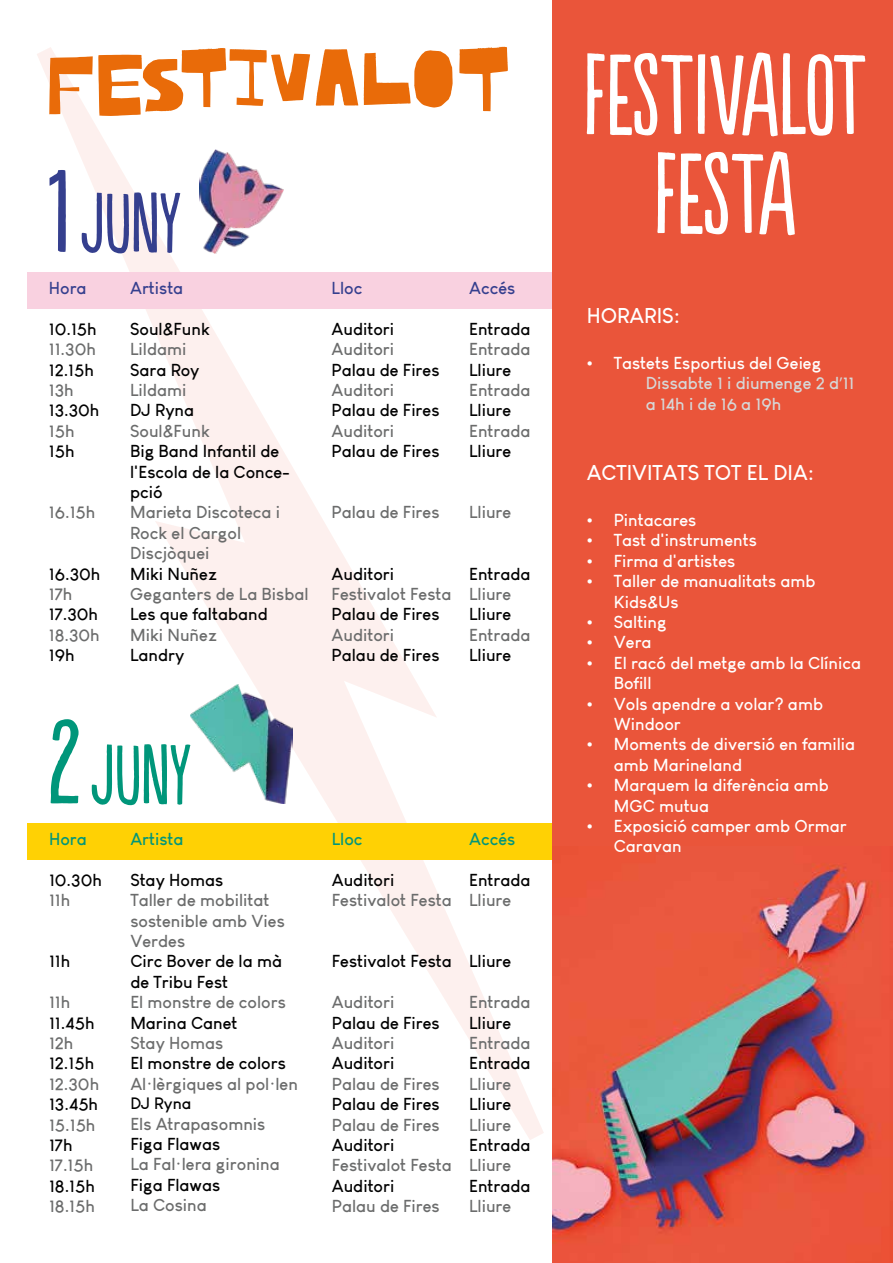
<style>
.page{position:relative;width:893px;height:1263px;background:#fff}
.page>*{position:absolute;margin:0;border:0;box-sizing:border-box;transform-origin:0 0}
.t1{font:108.3px/98.9px "Populaire";color:#fff;text-align:center}
.t2{font:79.5px "Populaire";color:#353f8e}
.t3{font:79.5px "Populaire";color:#00967a}
.t4{font:700 21px "Louis George Cafe";color:#fff}
.t5{font:700 16.95px/20.4px "Louis George Cafe";color:#010101}
.t6{font:700 16.95px/20.4px "Louis George Cafe";color:#6b6c6c}
.t7{font:700 16.95px/20.4px "Louis George Cafe";color:#fff}
.t8{font:700 16.95px/20.4px "Louis George Cafe";color:#d6d8d8}
.t9{font:700 16.95px "Louis George Cafe";color:#6c6d6d}
.t10{font:700 16.95px "Louis George Cafe";color:#353f8e}
.t11{font:700 16.95px "Louis George Cafe";color:#00967a}
.t12{font:700 16.2px "Louis George Cafe";color:#010101}
.s1{font-size:109.8px}
.s2{font-family:"Times New Roman";font-weight:400;color:#fff}
.s3{color:#fff}
.s4{font-family:"Myriad Pro";font-weight:400}
.s5{font-family:"Times New Roman";font-weight:400}
</style>
<div class="page">
<svg style="left:37px;top:48px;width:507px;height:1092px"></svg>
<div style="left:28px;top:272px;width:525px;height:36px;background:#f9d1e0"></div>
<div style="left:28px;top:823px;width:525px;height:36px;background:#ffd104"></div>
<div style="left:553px;top:0;width:340px;height:1263px;background:#ea553a"></div>
<img style="left:553px;top:865px;width:327px;height:377px">
<img style="left:190px;top:684px;width:102px;height:120px">
<img style="left:199px;top:149px;width:85px;height:104px">
<svg style="left:49px;top:47px;width:459px;height:69px"></svg>
<h2 class="t2" style="left:48px;top:182px;width:134px"><span class="s1">1</span>JUNY</h2>
<p class="t10" style="left:49px;top:277px;width:39px">Hora</p>
<p class="t5" style="left:49px;top:318px;width:49px">10.15h</p>
<p class="t6" style="left:49px;top:339px;width:49px">11.30h</p>
<p class="t5" style="left:49px;top:359px;width:47px">12.15h</p>
<p class="t6" style="left:49px;top:379px;width:26px">13h</p>
<p class="t5" style="left:49px;top:400px;width:52px">13.30h</p>
<p class="t6" style="left:49px;top:420px;width:27px">15h</p>
<p class="t5" style="left:49px;top:441px;width:27px">15h</p>
<p class="t6" style="left:49px;top:502px;width:48px">16.15h</p>
<p class="t5" style="left:49px;top:563px;width:53px">16.30h</p>
<p class="t6" style="left:49px;top:583px;width:25px">17h</p>
<p class="t5" style="left:49px;top:604px;width:51px">17.30h</p>
<p class="t6" style="left:49px;top:624px;width:52px">18.30h</p>
<p class="t5" style="left:49px;top:644px;width:27px">19h</p>
<p class="t10" style="left:130px;top:277px;width:55px">Artista</p>
<p class="t5" style="left:130px;top:318px;width:81px">Soul&amp;Funk</p>
<p class="t6" style="left:130px;top:339px;width:58px">Lildami</p>
<p class="t5" style="left:130px;top:359px;width:71px">Sara Roy</p>
<p class="t6" style="left:130px;top:379px;width:58px">Lildami</p>
<p class="t5" style="left:130px;top:400px;width:66px">DJ Ryna</p>
<p class="t6" style="left:130px;top:420px;width:81px">Soul&amp;Funk</p>
<p class="t5" style="left:130px;top:441px;width:161px">Big Band Infantil de l'Escola de la Conce&shy;pció</p>
<p class="t6" style="left:130px;top:502px;width:152px">Marieta Discoteca i<br>Rock el Cargol<br>Discjòquei</p>
<p class="t5" style="left:130px;top:563px;width:88px">Miki Nuñez</p>
<p class="t6" style="left:130px;top:583px;width:180px">Geganters de La Bisbal</p>
<p class="t5" style="left:130px;top:604px;width:139px">Les que faltaband</p>
<p class="t6" style="left:130px;top:624px;width:88px">Miki Nuñez</p>
<p class="t5" style="left:130px;top:644px;width:56px">Landry</p>
<h2 class="t3" style="left:48px;top:733px;width:144px"><span class="s1">2</span>JUNY</h2>
<p class="t11" style="left:49px;top:828px;width:39px">Hora</p>
<p class="t5" style="left:49px;top:869px;width:54px">10.30h</p>
<p class="t6" style="left:49px;top:890px;width:23px">11h</p>
<p class="t11" style="left:130px;top:828px;width:55px">Artista</p>
<p class="t5" style="left:130px;top:869px;width:94px">Stay Homas</p>
<p class="t6" style="left:130px;top:890px;width:156px">Taller de mobilitat sostenible amb Vies<br>Verdes</p>
<p class="t5" style="left:130px;top:951px;width:153px">Circ Bover de la mà de Tribu Fest</p>
<p class="t6" style="left:130px;top:992px;width:157px">El monstre de colors</p>
<p class="t5" style="left:130px;top:1012px;width:109px">Marina Canet</p>
<p class="t9" style="left:130px;top:1032px;width:94px">Stay Homas</p>
<p class="t5" style="left:130px;top:1053px;width:157px">El monstre de colors</p>
<p class="t6" style="left:130px;top:1073px;width:169px">Al·lèrgiques al pol·len</p>
<p class="t12" style="left:130px;top:1093px;width:63px">DJ Ryna</p>
<p class="t6" style="left:130px;top:1113px;width:137px">Els Atrapasomnis</p>
<p class="t5" style="left:130px;top:1133px;width:91px">Figa Flawas</p>
<p class="t6" style="left:130px;top:1154px;width:151px">La Fal·lera gironina</p>
<p class="t5" style="left:130px;top:1174px;width:91px">Figa Flawas</p>
<p class="t6" style="left:130px;top:1194px;width:78px">La Cosina</p>
<p class="t5" style="left:49px;top:951px;width:23px">11h</p>
<p class="t6" style="left:49px;top:992px;width:23px">11h</p>
<p class="t5" style="left:49px;top:1012px;width:47px">11.45h</p>
<p class="t6" style="left:49px;top:1032px;width:26px">12h</p>
<p class="t5" style="left:49px;top:1053px;width:47px">12.15h</p>
<p class="t6" style="left:49px;top:1073px;width:52px">12.30h</p>
<p class="t5" style="left:49px;top:1093px;width:51px">13.45h</p>
<p class="t6" style="left:49px;top:1114px;width:48px">15.15h</p>
<p class="t5" style="left:49px;top:1134px;width:25px">17h</p>
<p class="t6" style="left:49px;top:1155px;width:46px">17.15h</p>
<p class="t5" style="left:49px;top:1175px;width:47px">18.15h</p>
<p class="t6" style="left:49px;top:1195px;width:47px">18.15h</p>
<p class="t10" style="left:332px;top:277px;width:32px">Lloc</p>
<p class="t5" style="left:332px;top:318px;width:64px">Auditori</p>
<p class="t6" style="left:332px;top:339px;width:64px">Auditori</p>
<p class="t5" style="left:332px;top:359px;width:109px">Palau de Fires</p>
<p class="t6" style="left:332px;top:379px;width:64px">Auditori</p>
<p class="t5" style="left:332px;top:400px;width:109px">Palau de Fires</p>
<p class="t6" style="left:332px;top:420px;width:64px">Auditori</p>
<p class="t5" style="left:332px;top:441px;width:109px">Palau de Fires</p>
<p class="t10" style="left:469px;top:277px;width:48px">Accés</p>
<p class="t5" style="left:469px;top:318px;width:63px">Entrada</p>
<p class="t6" style="left:469px;top:339px;width:63px">Entrada</p>
<p class="t5" style="left:469px;top:359px;width:44px">Lliure</p>
<p class="t6" style="left:469px;top:379px;width:63px">Entrada</p>
<p class="t5" style="left:469px;top:400px;width:44px">Lliure</p>
<p class="t6" style="left:469px;top:420px;width:63px">Entrada</p>
<p class="t5" style="left:469px;top:441px;width:44px">Lliure</p>
<p class="t6" style="left:332px;top:502px;width:109px">Palau de Fires</p>
<p class="t5" style="left:332px;top:563px;width:64px">Auditori</p>
<p class="t6" style="left:332px;top:583px;width:121px">Festivalot Festa</p>
<p class="t5" style="left:332px;top:604px;width:109px">Palau de Fires</p>
<p class="t6" style="left:332px;top:624px;width:64px">Auditori</p>
<p class="t5" style="left:332px;top:644px;width:109px">Palau de Fires</p>
<p class="t6" style="left:469px;top:502px;width:44px">Lliure</p>
<p class="t5" style="left:469px;top:563px;width:63px">Entrada</p>
<p class="t6" style="left:469px;top:583px;width:44px">Lliure</p>
<p class="t5" style="left:469px;top:604px;width:44px">Lliure</p>
<p class="t6" style="left:469px;top:624px;width:63px">Entrada</p>
<p class="t5" style="left:469px;top:644px;width:44px">Lliure</p>
<p class="t11" style="left:332px;top:828px;width:32px">Lloc</p>
<p class="t5" style="left:332px;top:869px;width:64px">Auditori</p>
<p class="t6" style="left:332px;top:890px;width:121px">Festivalot Festa</p>
<p class="t11" style="left:469px;top:828px;width:48px">Accés</p>
<p class="t5" style="left:469px;top:869px;width:63px">Entrada</p>
<p class="t6" style="left:469px;top:890px;width:44px">Lliure</p>
<p class="t5" style="left:332px;top:951px;width:121px">Festivalot Festa</p>
<p class="t6" style="left:332px;top:992px;width:64px">Auditori</p>
<p class="t5" style="left:332px;top:1012px;width:109px">Palau de Fires</p>
<p class="t9" style="left:332px;top:1032px;width:64px">Auditori</p>
<p class="t5" style="left:332px;top:1053px;width:64px">Auditori</p>
<p class="t6" style="left:332px;top:1073px;width:109px">Palau de Fires</p>
<p class="t5" style="left:332px;top:1093px;width:109px">Palau de Fires</p>
<p class="t6" style="left:332px;top:1114px;width:109px">Palau de Fires</p>
<p class="t5" style="left:332px;top:1134px;width:64px">Auditori</p>
<p class="t6" style="left:332px;top:1155px;width:121px">Festivalot Festa</p>
<p class="t5" style="left:332px;top:1175px;width:64px">Auditori</p>
<p class="t6" style="left:332px;top:1195px;width:109px">Palau de Fires</p>
<p class="t5" style="left:469px;top:951px;width:44px">Lliure</p>
<p class="t6" style="left:469px;top:992px;width:63px">Entrada</p>
<p class="t5" style="left:469px;top:1012px;width:44px">Lliure</p>
<p class="t9" style="left:469px;top:1032px;width:63px">Entrada</p>
<p class="t5" style="left:469px;top:1053px;width:63px">Entrada</p>
<p class="t6" style="left:469px;top:1073px;width:44px">Lliure</p>
<p class="t5" style="left:469px;top:1093px;width:44px">Lliure</p>
<p class="t6" style="left:469px;top:1114px;width:44px">Lliure</p>
<p class="t5" style="left:469px;top:1134px;width:63px">Entrada</p>
<p class="t6" style="left:469px;top:1155px;width:44px">Lliure</p>
<p class="t5" style="left:469px;top:1175px;width:63px">Entrada</p>
<p class="t6" style="left:469px;top:1195px;width:44px">Lliure</p>
<h1 class="t1" style="left:583px;top:52px;width:284px">FESTIVALOT<br>FESTA</h1>
<p class="t4" style="left:587px;top:302px;width:95px">HORARIS:</p>
<p class="t8" style="left:646px;top:352px;width:210px;text-indent:-59px"><span class="s2">•</span> <span class="s3">Tastets Esportius del Geieg<br></span>Dissabte 1 i diumenge 2 d<span class="s4">’</span>11 a 14h i de 16 a 19h</p>
<p class="t4" style="left:587px;top:460px;width:228px">ACTIVITATS TOT EL DIA:</p>
<p class="t7" style="left:587px;top:509px;width:111px"><span class="s5">•</span> Pintacares</p>
<p class="t7" style="left:587px;top:530px;width:172px"><span class="s5">•</span> Tast d'instruments</p>
<p class="t7" style="left:587px;top:550px;width:150px"><span class="s5">•</span> Firma d'artistes</p>
<p class="t7" style="left:614px;top:571px;width:203px;text-indent:-27px"><span class="s5">•</span> Taller de manualitats amb<br>Kids&amp;Us</p>
<p class="t7" style="left:587px;top:611px;width:82px"><span class="s5">•</span> Salting</p>
<p class="t7" style="left:587px;top:632px;width:66px"><span class="s5">•</span> Vera</p>
<p class="t7" style="left:614px;top:652px;width:249px;text-indent:-27px"><span class="s5">•</span> El racó del metge amb la Clínica<br>Bofill</p>
<p class="t7" style="left:614px;top:693px;width:211px;text-indent:-27px"><span class="s5">•</span> Vols apendre a volar? amb<br>Windoor</p>
<p class="t7" style="left:614px;top:734px;width:243px;text-indent:-27px"><span class="s5">•</span> Moments de diversió en familia amb Marineland</p>
<p class="t7" style="left:614px;top:775px;width:217px;text-indent:-27px"><span class="s5">•</span> Marquem la diferència amb<br>MGC mutua</p>
<p class="t7" style="left:614px;top:815px;width:234px;text-indent:-27px"><span class="s5">•</span> Exposició camper amb Ormar<br>Caravan</p>
</div>
